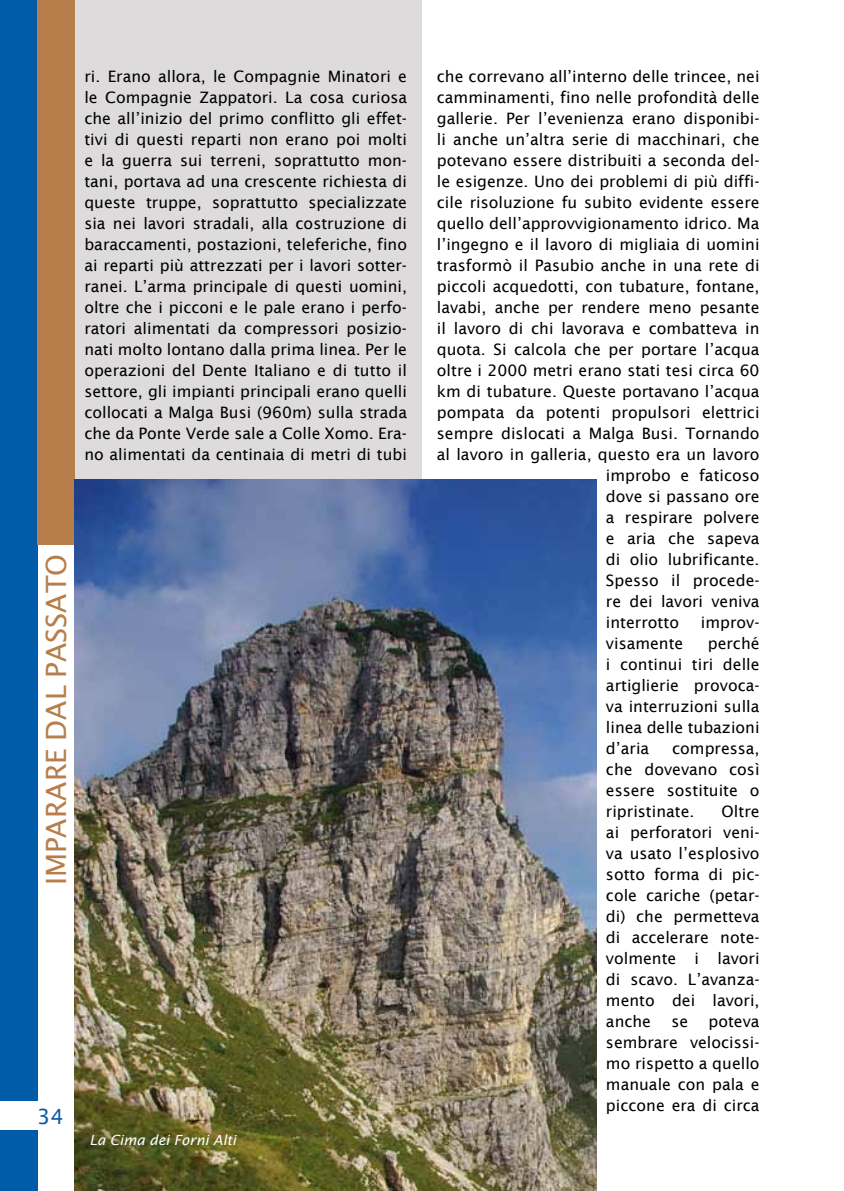
<style>
.page{position:relative;width:844px;height:1191px;background:#fff}
.page>*{position:absolute;margin:0;border:0;box-sizing:border-box;transform-origin:0 0}
.t1{font:28px "Lucida Sans";color:#b77e4b}
.t2{font:21px "Lucida Sans";color:#095ca4}
.t3{font:15.75px/21px "Lucida Sans";color:#000;text-align:justify}
.t4{font:italic 14px "Lucida Sans";color:#fff}
</style>
<div class="page">
<div style="left:74px;top:0;width:348px;height:1191px;background:#dddbdb"></div>
<div style="left:0;top:0;width:37px;height:1191px;background:#005ca9"></div>
<div style="left:37px;top:0;width:37px;height:544px;background:#b77e4b"></div>
<div style="left:0;top:1101px;width:64px;height:28px;background:#fff"></div>
<img style="left:74px;top:479px;width:522px;height:712px">
<h1 class="t1" style="left:40px;top:885px;width:333px;rotate:-90deg">IMPARARE DAL PASSATO</h1>
<h2 class="t2" style="left:37px;top:1104px;width:28px">34</h2>
<p class="t3" style="left:84px;top:66px;width:324px">ri. Erano allora, le Compagnie Minatori e le Compagnie Zappatori. La cosa curiosa che all’inizio del primo conflitto gli effet&shy;tivi di questi reparti non erano poi molti e la guerra sui terreni, soprattutto mon&shy;tani, portava ad una crescente richiesta di queste truppe, soprattutto specializzate sia nei lavori stradali, alla costruzione di baraccamenti, postazioni, teleferiche, fino ai reparti più attrezzati per i lavori sotter&shy;ranei. L’arma principale di questi uomini, oltre che i picconi e le pale erano i perfo&shy;ratori alimentati da compressori posizio&shy;nati molto lontano dalla prima linea. Per le operazioni del Dente Italiano e di tutto il settore, gli impianti principali erano quelli collocati a Malga Busi (960m) sulla strada che da Ponte Verde sale a Colle Xomo. Era&shy;no alimentati da centinaia di metri di tubi</p>
<p class="t3" style="left:437px;top:66px;width:324px">che correvano all’interno delle trincee, nei</p>
<p class="t3" style="left:437px;top:87px;width:324px">camminamenti, fino nelle profondità delle</p>
<p class="t3" style="left:437px;top:108px;width:324px">gallerie. Per l’evenienza erano disponibi-</p>
<p class="t3" style="left:437px;top:129px;width:324px">li anche un’altra serie di macchinari, che</p>
<p class="t3" style="left:437px;top:150px;width:324px">potevano essere distribuiti a seconda del-</p>
<p class="t3" style="left:437px;top:171px;width:324px">le esigenze. Uno dei problemi di più diffi-</p>
<p class="t3" style="left:437px;top:192px;width:324px">cile risoluzione fu subito evidente essere</p>
<p class="t3" style="left:437px;top:213px;width:324px">quello dell’approvvigionamento idrico. Ma</p>
<p class="t3" style="left:437px;top:234px;width:324px">l’ingegno e il lavoro di migliaia di uomini</p>
<p class="t3" style="left:437px;top:255px;width:324px">trasformò il Pasubio anche in una rete di</p>
<p class="t3" style="left:437px;top:276px;width:324px">piccoli acquedotti, con tubature, fontane,</p>
<p class="t3" style="left:437px;top:297px;width:324px">lavabi, anche per rendere meno pesante</p>
<p class="t3" style="left:437px;top:318px;width:324px">il lavoro di chi lavorava e combatteva in</p>
<p class="t3" style="left:437px;top:339px;width:324px">quota. Si calcola che per portare l’acqua</p>
<p class="t3" style="left:437px;top:360px;width:324px">oltre i 2000 metri erano stati tesi circa 60</p>
<p class="t3" style="left:437px;top:381px;width:324px">km di tubature. Queste portavano l’acqua</p>
<p class="t3" style="left:437px;top:402px;width:324px">pompata da potenti propulsori elettrici</p>
<p class="t3" style="left:437px;top:423px;width:324px">sempre dislocati a Malga Busi. Tornando</p>
<p class="t3" style="left:437px;top:444px;width:324px">al lavoro in galleria, questo era un lavoro</p>
<p class="t3" style="left:605px;top:465px;width:155px">improbo e faticoso</p>
<p class="t3" style="left:605px;top:486px;width:155px">dove si passano ore</p>
<p class="t3" style="left:605px;top:507px;width:155px">a respirare polvere</p>
<p class="t3" style="left:605px;top:528px;width:155px">e aria che sapeva</p>
<p class="t3" style="left:605px;top:549px;width:155px">di olio lubrificante.</p>
<p class="t3" style="left:605px;top:570px;width:155px">Spesso il procede-</p>
<p class="t3" style="left:605px;top:591px;width:155px">re dei lavori veniva</p>
<p class="t3" style="left:605px;top:612px;width:75px">interrotto</p>
<p class="t3" style="left:700px;top:612px;width:60px">improv-</p>
<p class="t3" style="left:605px;top:633px;width:79px">visamente</p>
<p class="t3" style="left:605px;top:633px;width:155px;text-indent:102px">perché i continui tiri delle artiglierie provoca&shy;va interruzioni sulla linea delle tubazioni d’aria</p>
<p class="t3" style="left:605px;top:738px;width:155px;text-indent:66px">compressa, che dovevano così essere sostituite o ripristinate.</p>
<p class="t3" style="left:605px;top:801px;width:155px;text-indent:116px">Oltre ai perforatori veni&shy;va usato l’esplosivo sotto forma di pic&shy;cole cariche (petar&shy;di) che permetteva di accelerare note&shy;volmente i lavori di scavo. L’avanza&shy;mento dei lavori, anche</p>
<p class="t3" style="left:605px;top:1011px;width:155px;text-indent:102px">poteva sembrare velocissi&shy;mo rispetto a quello manuale con pala e piccone era di circa</p>
<p class="t3" style="left:671px;top:1011px;width:18px">se</p>
<p class="t4" style="left:89px;top:1131px;width:148px">La Cima dei Forni Alti</p>
</div>
